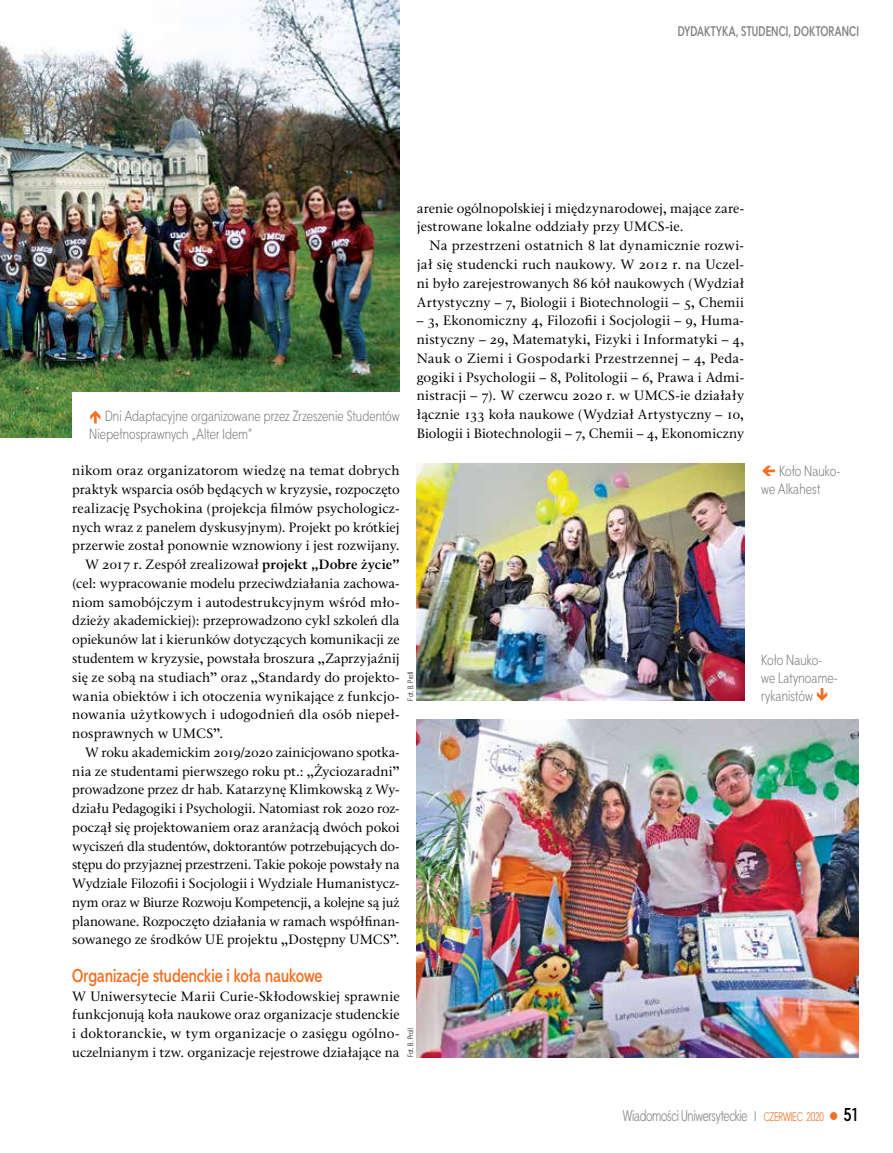
<style>
.page{position:relative;width:893px;height:1153px;background:#fff}
.page>*{position:absolute;margin:0;border:0;box-sizing:border-box;transform-origin:0 0}
.t1{font:700 18px "Straight Cnd EFN";letter-spacing:-.005em;color:#f36f21}
.t2{font:15px "Straight Cnd EFN";letter-spacing:-.02em;color:#808285;scale:.92 1}
.t3{font:14.25px/18px "Straight Cnd EFN";letter-spacing:.005em;color:#808285}
.t4{font:13.5px/18.8px "Classic EFN";color:#000;text-align:justify}
.t5{font:13.5px "Classic EFN";letter-spacing:-.02em;color:#000}
.t6{font:13.5px "Classic EFN";letter-spacing:-.025em;color:#000}
.t7{font:700 13.5px "Straight Cnd EFN";letter-spacing:.01em;color:#808285;scale:.94 1}
.t8{font:7.5px "Straight Cnd EFN";letter-spacing:.02em;color:#000}
.s1{font-weight:700}
.s2{font-size:13.5px}
.s3{font-size:12px;color:#f36f21}
.s4{color:#f36f21}
.s5{font-weight:700;font-size:18px;color:#000}
</style>
<div class="page">
<img style="left:0;top:0;width:400px;height:438px">
<img style="left:417px;top:719px;width:442px;height:337px">
<img style="left:417px;top:463px;width:327px;height:237px">
<div style="left:72px;top:393px;width:328px;height:46px;background:#fff"></div>
<p class="t7" style="left:678px;top:23px;width:194px">Dydaktyka, studenci, doktoranci</p>
<p class="t3" style="left:89px;top:407px;width:312px;text-indent:16px">Dni Adaptacyjne organizowane przez Zrzeszenie Studentów<br>Niepełnosprawnych „Alter Idem”</p>
<p class="t4" style="left:417px;top:199px;width:329px">arenie ogólnopolskiej i międzynarodowej, mające zare&shy;jestrowane lokalne oddziały przy UMCS-ie.</p>
<p class="t4" style="left:417px;top:237px;width:329px;text-indent:13px">Na przestrzeni ostatnich 8 lat dynamicznie rozwi&shy;jał się studencki ruch naukowy. W 2012 r. na Uczel&shy;ni było zarejestrowanych 86 kół naukowych (Wydział Artystyczny – 7, Biologii i Biotechnologii – 5, Chemii</p>
<p class="t4" style="left:417px;top:312px;width:329px">– 3, Ekonomiczny 4, Filozofii i Socjologii – 9, Huma&shy;nistyczny – 29, Matematyki, Fizyki i Informatyki – 4, Nauk o Ziemi i Gospodarki Przestrzennej – 4, Peda&shy;gogiki i Psychologii – 8, Politologii – 6, Prawa i Admi&shy;nistracji – 7). W czerwcu 2020 r. w UMCS-ie działały łącznie 133 koła naukowe (Wydział Artystyczny – 10, Biologii i Biotechnologii – 7, Chemii – 4, Ekonomiczny</p>
<p class="t4" style="left:72px;top:462px;width:329px">nikom oraz organizatorom wiedzę na temat dobrych</p>
<p class="t4" style="left:72px;top:480px;width:329px">praktyk wsparcia osób będących w kryzysie, rozpoczęto</p>
<p class="t4" style="left:72px;top:499px;width:329px">realizację Psychokina (projekcja filmów psychologicz-</p>
<p class="t4" style="left:72px;top:518px;width:329px">nych wraz z panelem dyskusyjnym). Projekt po krótkiej</p>
<p class="t4" style="left:72px;top:537px;width:329px">przerwie został ponownie wznowiony i jest rozwijany.</p>
<p class="t4" style="left:85px;top:555px;width:316px">W 2017 r. Zespół zrealizował <span class="s1">projekt „Dobre życie”</span></p>
<p class="t4" style="left:72px;top:574px;width:329px">(cel: wypracowanie modelu przeciwdziałania zachowa-</p>
<p class="t4" style="left:72px;top:593px;width:329px">niom samobójczym i autodestrukcyjnym wśród mło-</p>
<p class="t4" style="left:72px;top:612px;width:329px">dzieży akademickiej): przeprowadzono cykl szkoleń dla</p>
<p class="t4" style="left:72px;top:630px;width:329px">opiekunów lat i kierunków dotyczących komunikacji ze</p>
<p class="t4" style="left:72px;top:649px;width:329px">studentem w kryzysie, powstała broszura „Zaprzyjaźnij</p>
<p class="t4" style="left:72px;top:668px;width:329px">się ze sobą na studiach” oraz „Standardy do projekto-</p>
<p class="t4" style="left:72px;top:687px;width:329px">wania obiektów i ich otoczenia wynikające z funkcjo-</p>
<p class="t4" style="left:72px;top:705px;width:329px">nowania użytkowych i udogodnień dla osób niepeł-</p>
<p class="t4" style="left:72px;top:724px;width:153px">nosprawnych w UMCS”.</p>
<p class="t4" style="left:85px;top:743px;width:316px">W roku akademickim 2019/2020 zainicjowano spotka-</p>
<p class="t4" style="left:72px;top:762px;width:329px">nia ze studentami pierwszego roku pt.: „Życiozaradni”</p>
<p class="t4" style="left:72px;top:780px;width:329px">prowadzone przez dr hab. Katarzynę Klimkowską z Wy-</p>
<p class="t4" style="left:72px;top:799px;width:329px">działu Pedagogiki i Psychologii. Natomiast rok 2020 roz-</p>
<p class="t4" style="left:72px;top:818px;width:329px">począł się projektowaniem oraz aranżacją dwóch pokoi</p>
<p class="t5" style="left:72px;top:838px;width:329px">wyciszeń dla studentów, doktorantów potrzebujących do-</p>
<p class="t4" style="left:72px;top:855px;width:329px">stępu do przyjaznej przestrzeni. Takie pokoje powstały na</p>
<p class="t4" style="left:72px;top:874px;width:329px">Wydziale Filozofii i Socjologii i Wydziale Humanistycz-</p>
<p class="t6" style="left:72px;top:894px;width:329px">nym oraz w Biurze Rozwoju Kompetencji, a kolejne są już</p>
<p class="t4" style="left:72px;top:912px;width:329px">planowane. Rozpoczęto działania w ramach współfinan-</p>
<p class="t4" style="left:72px;top:930px;width:329px">sowanego ze środków UE projektu „Dostępny UMCS”.</p>
<h1 class="t1" style="left:72px;top:964px;width:252px">Organizacje studenckie i koła naukowe</h1>
<p class="t4" style="left:72px;top:987px;width:329px">W Uniwersytecie Marii Curie-Skłodowskiej sprawnie funkcjonują koła naukowe oraz organizacje studenckie i doktoranckie, w tym organizacje o zasięgu ogólno&shy;uczelnianym i tzw. organizacje rejestrowe działające na</p>
<p class="t8" style="left:406px;top:700px;width:31px;rotate:-90deg">Fot. B. Proll</p>
<p class="t8" style="left:406px;top:1057px;width:31px;rotate:-90deg">Fot. B. Proll</p>
<p class="t3" style="left:761px;top:462px;width:80px;text-indent:18px">Koło Nauko&shy;we Alkahest</p>
<p class="t3" style="left:761px;top:650px;width:78px">Koło Nauko&shy;we Latynoame&shy;rykanistów</p>
<p class="t2" style="left:623px;top:1106px;width:258px">Wiadomości Uniwersyteckie <span class="s2">I</span> <span class="s3">czerwi ec 2020</span> <span class="s4">●</span> <span class="s5">51</span></p>
</div>
